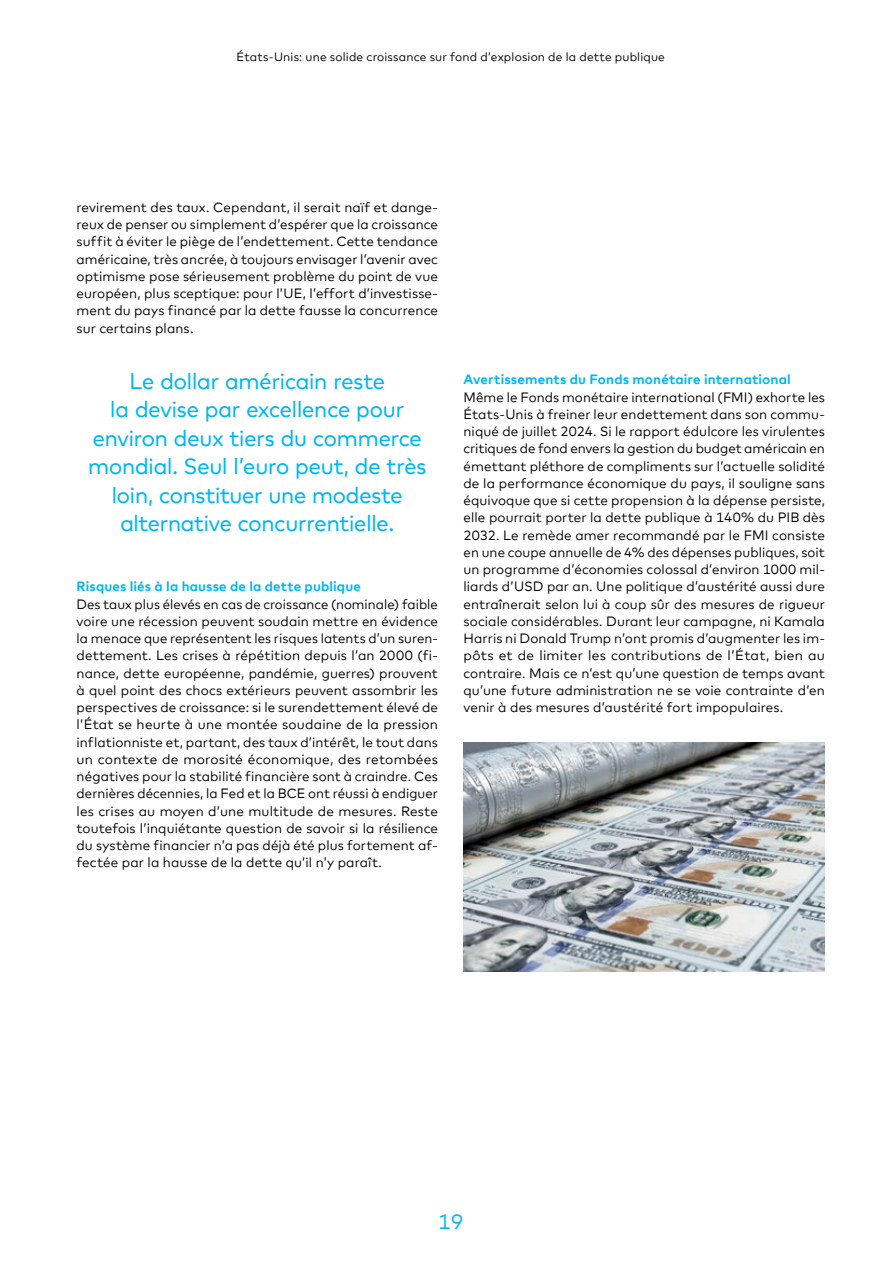
<style>
.page{position:relative;width:893px;height:1263px;background:#fff}
.page>*{position:absolute;margin:0;border:0;box-sizing:border-box;transform-origin:0 0}
.t1{font:22.5px/28.5px "Cler Mark Headline";letter-spacing:-.005em;color:#00b7f1;text-align:center}
.t2{font:21px "Cler Mark Text";color:#00b7f1}
.t3{font:13.5px/17.2px "Cler Mark Text";letter-spacing:.01em;color:#000;text-align:justify}
.t4{font:700 13.5px "Cler Mark Text";letter-spacing:.01em;color:#00b7f1}
.t5{font:12px "Cler Mark Text";letter-spacing:.015em;color:#000}
</style>
<div class="page">
<img style="left:463px;top:742px;width:362px;height:230px">
<p class="t5" style="left:237px;top:47px;width:430px">États-Unis: une solide croissance sur fond d’explosion de la dette publique</p>
<p class="t3" style="left:77px;top:197px;width:363px">revirement des taux. Cependant, il serait naïf et dange&shy;reux de penser ou simplement d’espérer que la croissance suffit à éviter le piège de l’endettement. Cette tendance américaine, très ancrée, à toujours envisager l’avenir avec optimisme pose sérieusement problème du point de vue européen, plus sceptique: pour l’UE, l’effort d’investisse&shy;ment du pays financé par la dette fausse la concurrence sur certains plans.</p>
<h1 class="t1" style="left:88px;top:365px;width:340px">Le dollar américain reste<br>la devise par excellence pour environ deux tiers du commerce mondial. Seul l’euro peut, de très loin, constituer une modeste alternative concurrentielle.</h1>
<p class="t4" style="left:77px;top:576px;width:286px">Risques liés à la hausse de la dette publique</p>
<p class="t3" style="left:77px;top:594px;width:363px">Des taux plus élevés en cas de croissance (nominale) faible voire une récession peuvent soudain mettre en évidence la menace que représentent les risques latents d’un suren&shy;dettement. Les crises à répétition depuis l’an 2000 (fi&shy;nance, dette européenne, pandémie, guerres) prouvent à quel point des chocs extérieurs peuvent assombrir les perspectives de croissance: si le surendettement élevé de l’État se heurte à une montée soudaine de la pression inflationniste et, partant, des taux d’intérêt, le tout dans un contexte de morosité économique, des retombées négatives pour la stabilité financière sont à craindre. Ces dernières décennies, la Fed et la BCE ont réussi à endiguer les crises au moyen d’une multitude de mesures. Reste toutefois l’inquiétante question de savoir si la résilience du système financier n’a pas déjà été plus fortement af&shy;fectée par la hausse de la dette qu’il n’y paraît.</p>
<p class="t4" style="left:463px;top:369px;width:329px">Avertissements du Fonds monétaire international</p>
<p class="t3" style="left:463px;top:387px;width:363px">Même le Fonds monétaire international (FMI) exhorte les États-Unis à freiner leur endettement dans son commu&shy;niqué de juillet 2024. Si le rapport édulcore les virulentes critiques de fond envers la gestion du budget américain en émettant pléthore de compliments sur l’actuelle solidité de la performance économique du pays, il souligne sans équivoque que si cette propension à la dépense persiste, elle pourrait porter la dette publique à 140% du PIB dès 2032. Le remède amer recommandé par le FMI consiste en une coupe annuelle de 4% des dépenses publiques, soit un programme d’économies colossal d’environ 1000 mil&shy;liards d’USD par an. Une politique d’austérité aussi dure entraînerait selon lui à coup sûr des mesures de rigueur sociale considérables. Durant leur campagne, ni Kamala Harris ni Donald Trump n’ont promis d’augmenter les im&shy;pôts et de limiter les contributions de l’État, bien au contraire. Mais ce n’est qu’une question de temps avant qu’une future administration ne se voie contrainte d’en venir à des mesures d’austérité fort impopulaires.</p>
<h2 class="t2" style="left:438px;top:1206px;width:27px">19</h2>
</div>
